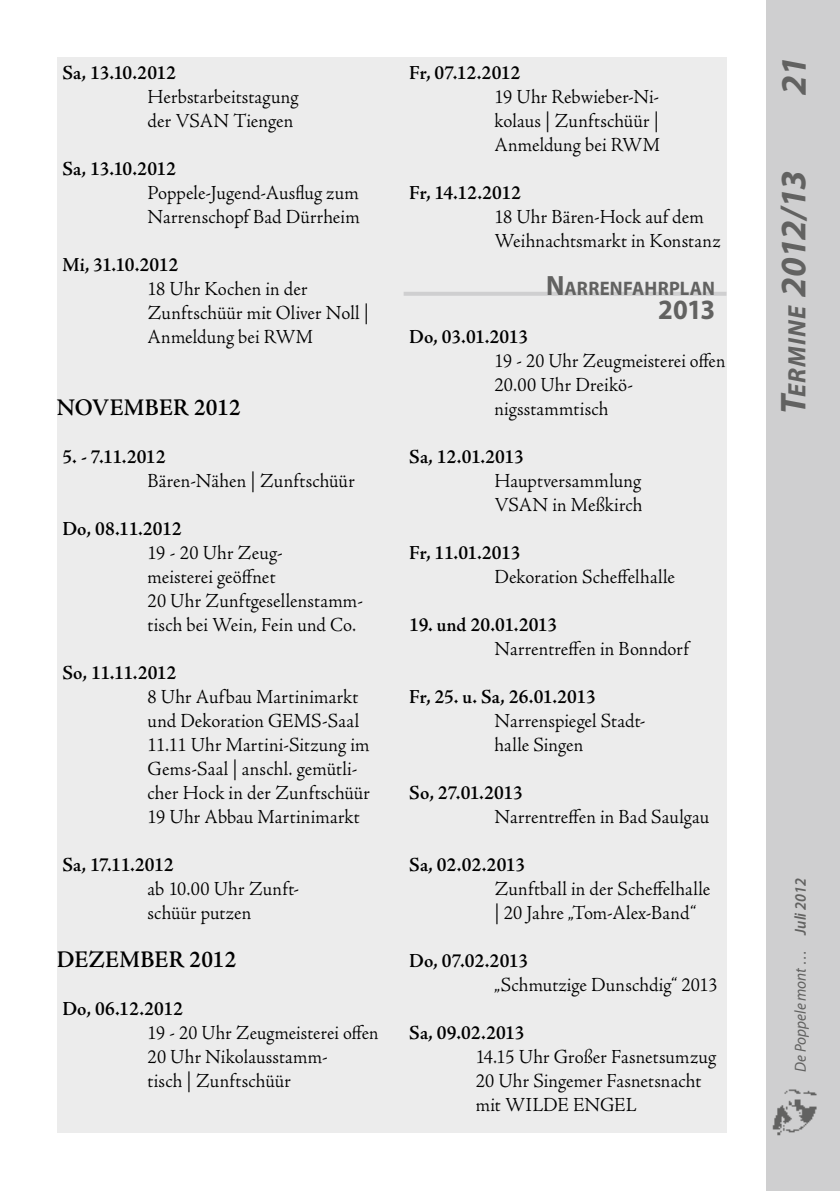
<style>
.page{position:relative;width:840px;height:1191px;background:#fff}
.page>*{position:absolute;margin:0;border:0;box-sizing:border-box;transform-origin:0 0}
.t1{font:italic 700 36px "Myriad Pro";letter-spacing:-.03em;color:#626261}
.t2{font:700 28px "Myriad Pro";color:#626261;scale:.95 1}
.t3{font:600 24px "Adobe Jenson Pro";color:#000;scale:.95 1}
.t4{font:300 20px/24px "Adobe Jenson Pro";letter-spacing:.01em;color:#000;scale:.95 1}
.t5{font:600 20px "Adobe Jenson Pro";letter-spacing:-.005em;color:#000;scale:.95 1}
.t6{font:300 20px/24px "Adobe Jenson Pro";letter-spacing:.01em;color:#000;scale:.93 1}
.t7{font:700 19.6px "Myriad Pro";letter-spacing:.015em;color:#626261;scale:.95 1}
.t8{font:italic 16px "Myriad Pro";color:#626261;scale:.95 1}
.s1{font-size:28px}
.s2{font-size:25.2px}
.s3{font-weight:600}
</style>
<div class="page">
<div style="left:765px;top:0;width:74px;height:1191px;background:#cfcfd0"></div>
<img style="left:772px;top:1089px;width:44px;height:47px">
<div style="left:57px;top:57px;width:669px;height:1075px;background:#ececec"></div>
<hr style="left:403px;top:292px;width:323px;height:4px;background:#cfcfd0">
<p class="t5" style="left:62px;top:61px;width:121px">Sa, 13.10.2012</p>
<p class="t4" style="left:147px;top:85px;width:160px">Herbstarbeitstagung der VSAN Tiengen</p>
<p class="t5" style="left:62px;top:157px;width:121px">Sa, 13.10.2012</p>
<p class="t4" style="left:147px;top:181px;width:225px">Poppele-Jugend-Ausflug zum<br>Narrenschopf Bad Dürrheim</p>
<p class="t5" style="left:62px;top:253px;width:123px">Mi, 31.10.2012</p>
<p class="t4" style="left:147px;top:277px;width:234px">18 Uhr Kochen in der<br>Zunftschüür mit Oliver Noll |<br>Anmeldung bei RWM</p>
<p class="t3" style="left:57px;top:393px;width:38px">November</p>
<p class="t3" style="left:194px;top:393px;width:51px">2012</p>
<p class="t5" style="left:62px;top:445px;width:110px">5. - 7.11.2012</p>
<p class="t4" style="left:147px;top:469px;width:219px">Bären-Nähen | Zunftschüür</p>
<p class="t5" style="left:62px;top:517px;width:127px">Do, 08.11.2012</p>
<p class="t4" style="left:147px;top:541px;width:228px">19 - 20 Uhr Zeug-<br>meisterei geöffnet<br>20 Uhr Zunftgesellenstamm&shy;tisch bei Wein, Fein und Co.</p>
<p class="t5" style="left:62px;top:661px;width:121px">So, 11.11.2012</p>
<p class="t4" style="left:147px;top:685px;width:235px">8 Uhr Aufbau Martinimarkt und Dekoration GEMS-Saal<br>11.11 Uhr Martini-Sitzung im<br>Gems-Saal | anschl. gemütli&shy;cher Hock in der Zunftschüür<br>19 Uhr Abbau Martinimarkt</p>
<p class="t5" style="left:62px;top:853px;width:118px">Sa, 17.11.2012</p>
<p class="t4" style="left:147px;top:877px;width:161px">ab 10.00 Uhr Zunft&shy;schüür putzen</p>
<p class="t3" style="left:57px;top:945px;width:36px">Dezember</p>
<p class="t3" style="left:189px;top:945px;width:51px">2012</p>
<p class="t5" style="left:62px;top:997px;width:128px">Do, 06.12.2012</p>
<p class="t6" style="left:147px;top:1021px;width:250px">19 - 20 Uhr Zeugmeisterei offen<br>20 Uhr Nikolausstamm-<br>tisch | Zunftschüür</p>
<p class="t5" style="left:409px;top:61px;width:118px">Fr, 07.12.2012</p>
<p class="t4" style="left:494px;top:85px;width:176px;text-align:justify">19 Uhr Rebwieber-Ni&shy;kolaus | Zunftschüür | Anmeldung bei RWM</p>
<p class="t5" style="left:409px;top:181px;width:119px">Fr, 14.12.2012</p>
<p class="t4" style="left:494px;top:205px;width:239px">18 Uhr Bären-Hock auf dem<br>Weihnachtsmarkt in Konstanz</p>
<p class="t7" style="left:546px;top:275px;width:179px"><span class="s1">N</span>ARRENFAHRPLAN</p>
<h2 class="t2" style="left:658px;top:291px;width:61px">2013</h2>
<p class="t5" style="left:409px;top:325px;width:126px">Do, 03.01.2013</p>
<p class="t6" style="left:494px;top:349px;width:250px">19 - 20 Uhr Zeugmeisterei offen<br>20.00 Uhr Dreikö&shy;nigsstammtisch</p>
<p class="t5" style="left:409px;top:445px;width:122px">Sa, 12.01.2013</p>
<p class="t4" style="left:494px;top:469px;width:157px">Hauptversammlung<br>VSAN in Meßkirch</p>
<p class="t5" style="left:409px;top:541px;width:118px">Fr, 11.01.2013</p>
<p class="t4" style="left:494px;top:565px;width:191px">Dekoration Scheffelhalle</p>
<p class="t5" style="left:409px;top:613px;width:157px">19. und 20.01.2013</p>
<p class="t4" style="left:494px;top:637px;width:206px">Narrentreffen in Bonndorf</p>
<p class="t5" style="left:409px;top:685px;width:198px">Fr, 25. u. Sa, 26.01.2013</p>
<p class="t4" style="left:494px;top:709px;width:160px">Narrenspiegel Stadt&shy;halle Singen</p>
<p class="t5" style="left:409px;top:781px;width:121px">So, 27.01.2013</p>
<p class="t4" style="left:494px;top:805px;width:227px">Narrentreffen in Bad Saulgau</p>
<p class="t5" style="left:409px;top:853px;width:123px">Sa, 02.02.2013</p>
<p class="t4" style="left:494px;top:877px;width:228px">Zunftball in der Scheffelhalle | 20 Jahre „Tom-Alex-Band“</p>
<p class="t5" style="left:409px;top:949px;width:127px">Do, 07.02.2013</p>
<p class="t4" style="left:494px;top:973px;width:236px">„Schmutzige Dunschdig“ 2013</p>
<p class="t5" style="left:409px;top:1021px;width:123px">Sa, 09.02.2013</p>
<p class="t4" style="left:475px;top:1045px;width:254px">14.15 Uhr Großer Fasnetsumzug<br>20 Uhr Singemer Fasnetsnacht mit WILDE ENGEL</p>
<h1 class="t1" style="left:770px;top:95px;width:39px;rotate:-90deg">21</h1>
<h1 class="t1" style="left:769px;top:414px;width:245px;rotate:-90deg">T<span class="s2">ermine</span> 2012/13</h1>
<p class="t8" style="left:790px;top:1071px;width:205px;rotate:-90deg">De Poppele mont … <span class="s3">Juli 2012</span></p>
</div>
